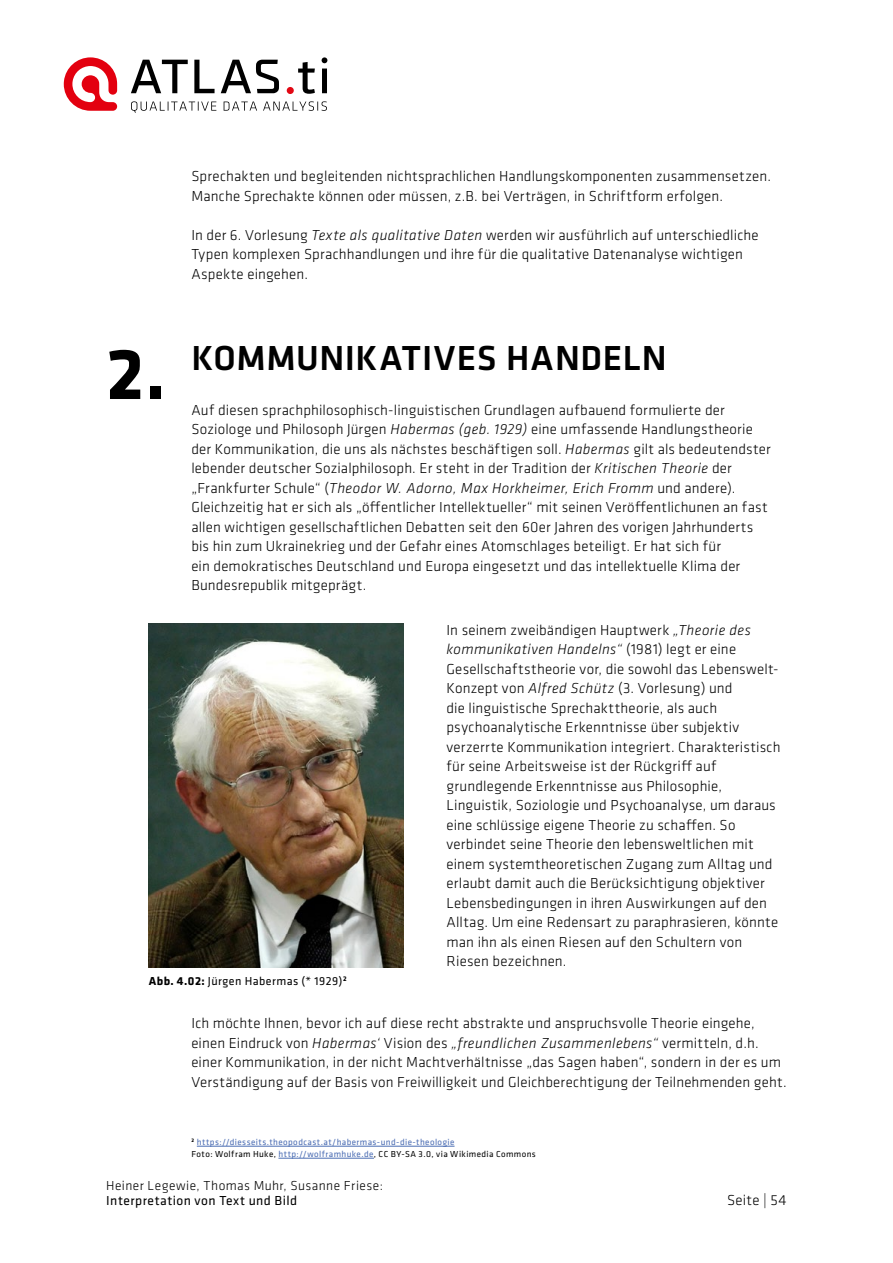
<style>
.page{position:relative;width:893px;height:1263px;background:#fff}
.page>*{position:absolute;margin:0;border:0;box-sizing:border-box;transform-origin:0 0}
.t1{font:500 36px "Klavika";letter-spacing:.015em;color:#000}
.t2{font:300 15px/19.5px "Klavika";letter-spacing:.01em;color:#000}
.t3{font:300 13.5px "Klavika";letter-spacing:.03em;color:#000}
.t4{font:13.5px "Klavika";letter-spacing:.035em;color:#000}
.t5{font:12px "Klavika";letter-spacing:.035em;color:#000}
.t6{font:9px/12px "Klavika";letter-spacing:.05em;color:#4a6cb3}
.s1{font-style:italic}
.s2{font-weight:700;font-size:75px}
.s3{font-weight:700}
.s4{color:#000}
</style>
<div class="page">
<svg style="left:64px;top:57px;width:53px;height:54px"></svg>
<svg style="left:131px;top:57px;width:196px;height:56px"></svg>
<hr style="left:197px;top:1146px;width:257px;height:1px;background:#4a6cb3">
<hr style="left:278px;top:1158px;width:96px;height:1px;background:#4a6cb3">
<img style="left:149px;top:623px;width:255px;height:345px">
<p class="t2" style="left:191px;top:166px;width:581px">Sprechakten und begleitenden nichtsprachlichen Handlungskomponenten zusammensetzen.<br>Manche Sprechakte können oder müssen, z.B. bei Verträgen, in Schriftform erfolgen.</p>
<p class="t2" style="left:191px;top:225px;width:569px">In der 6. Vorlesung <span class="s1">Texte als qualitative Daten</span> werden wir ausführlich auf unterschiedliche<br>Typen komplexen Sprachhandlungen und ihre für die qualitative Datenanalyse wichtigen<br>Aspekte eingehen.</p>
<h1 class="t1" style="left:106px;top:333px;width:562px"><span class="s2">2.</span> KOMMUNIKATIVES HANDELN</h1>
<p class="t2" style="left:191px;top:400px;width:581px">Auf diesen sprachphilosophisch-linguistischen Grundlagen aufbauend formulierte der Soziologe und Philosoph Jürgen <span class="s1">Habermas (geb. 1929)</span> eine umfassende Handlungstheorie der Kommunikation, die uns als nächstes beschäftigen soll. <span class="s1">Habermas</span> gilt als bedeutendster lebender deutscher Sozialphilosoph. Er steht in der Tradition der <span class="s1">Kritischen Theorie</span> der „Frankfurter Schule“ (<span class="s1">Theodor W. Adorno, Max Horkheimer, Erich Fromm</span> und andere).<br>Gleichzeitig hat er sich als „öffentlicher Intellektueller“ mit seinen Veröffentlichunen an fast allen wichtigen gesellschaftlichen Debatten seit den 60er Jahren des vorigen Jahrhunderts bis hin zum Ukrainekrieg und der Gefahr eines Atomschlages beteiligt. Er hat sich für<br>ein demokratisches Deutschland und Europa eingesetzt und das intellektuelle Klima der Bundesrepublik mitgeprägt.</p>
<p class="t5" style="left:149px;top:973px;width:200px"><span class="s3">Abb. 4.02:</span> Jürgen Habermas (* 1929)<sup>2</sup></p>
<p class="t2" style="left:446px;top:620px;width:335px">In seinem zweibändigen Hauptwerk <span class="s1">„Theorie des kommunikativen Handelns“</span> (1981) legt er eine Gesellschaftstheorie vor, die sowohl das Lebenswelt-Konzept von <span class="s1">Alfred Schütz</span> (3. Vorlesung) und<br>die linguistische Sprechakttheorie, als auch psychoanalytische Erkenntnisse über subjektiv verzerrte Kommunikation integriert. Charakteristisch für seine Arbeitsweise ist der Rückgriff auf grundlegende Erkenntnisse aus Philosophie, Linguistik, Soziologie und Psychoanalyse, um daraus eine schlüssige eigene Theorie zu schaffen. So verbindet seine Theorie den lebensweltlichen mit einem systemtheoretischen Zugang zum Alltag und erlaubt damit auch die Berücksichtigung objektiver Lebensbedingungen in ihren Auswirkungen auf den Alltag. Um eine Redensart zu paraphrasieren, könnte man ihn als einen Riesen auf den Schultern von Riesen bezeichnen.</p>
<p class="t2" style="left:191px;top:1013px;width:597px">Ich möchte Ihnen, bevor ich auf diese recht abstrakte und anspruchsvolle Theorie eingehe, einen Eindruck von <span class="s1">Habermas‘</span> Vision des <span class="s1">„freundlichen Zusammenlebens“</span> vermitteln, d.h. einer Kommunikation, in der nicht Machtverhältnisse „das Sagen haben“, sondern in der es um Verständigung auf der Basis von Freiwilligkeit und Gleichberechtigung der Teilnehmenden geht.</p>
<p class="t6" style="left:191px;top:1135px;width:346px"><sup>2</sup> https://diesseits.theopodcast.at/habermas-und-die-theologie<br><span class="s4">Foto: Wolfram Huke,</span> http://wolframhuke.de<span class="s4">, CC BY-SA 3.0, via Wikimedia Commons</span></p>
<p class="t3" style="left:106px;top:1177px;width:278px">Heiner Legewie, Thomas Muhr, Susanne Friese:</p>
<p class="t4" style="left:106px;top:1192px;width:192px">Interpretation von Text und Bild</p>
<p class="t2" style="left:727px;top:1190px;width:61px">Seite | 54</p>
</div>
